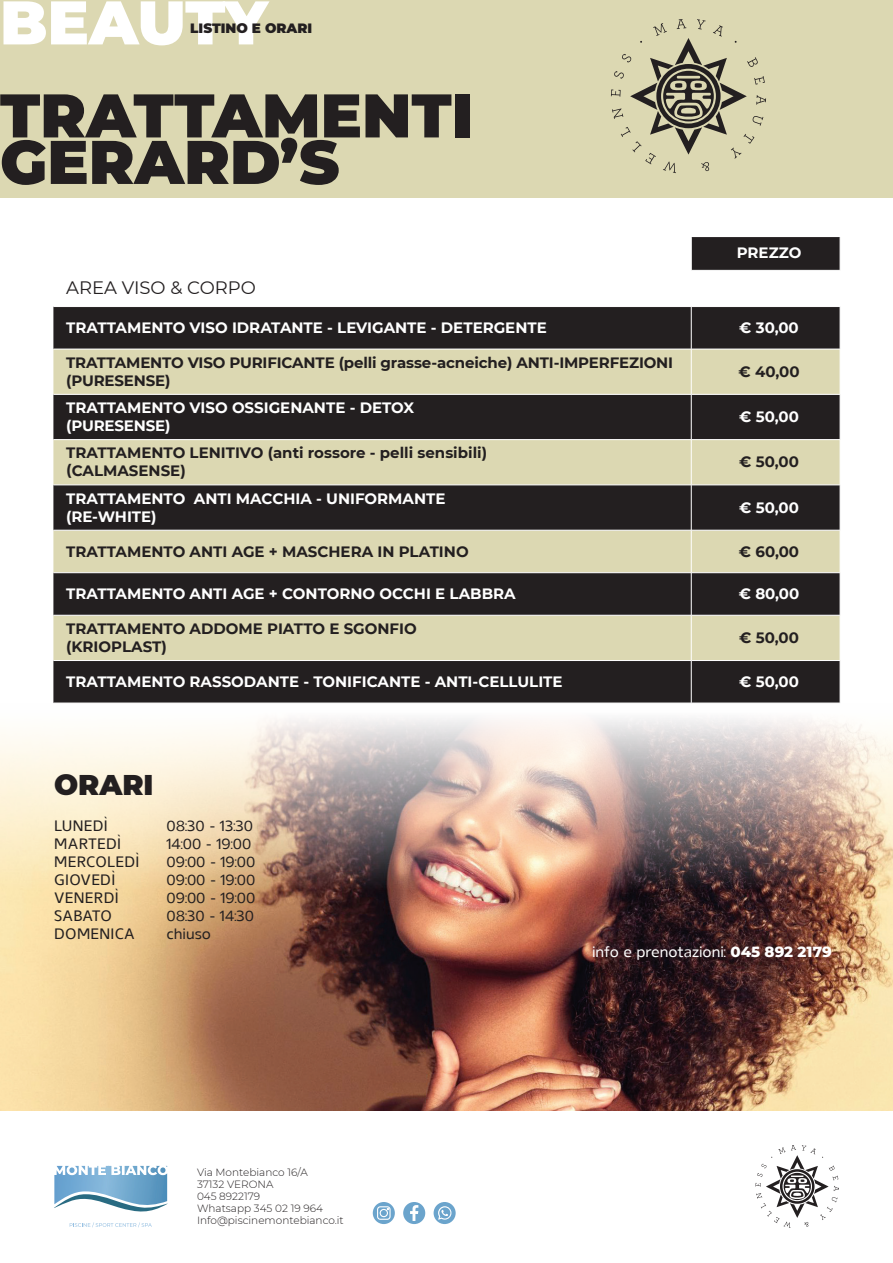
<style>
.page{position:relative;width:893px;height:1263px;background:#fff}
.page>*{position:absolute;margin:0;border:0;box-sizing:border-box;transform-origin:0 0}
.t1{font:900 61.5px/46.5px "Montserrat";color:#231f20}
.t2{font:900 61.5px "Montserrat";letter-spacing:-.01em;color:#fff}
.t3{font:900 28.5px "Montserrat";color:#231f20}
.t4{font:18px "Montserrat";color:#231f20}
.t5{font:700 15px "Montserrat";color:#fff}
.t6{font:700 15px/18px "Montserrat";color:#231f20}
.t7{font:500 15px "Gelder Sans";letter-spacing:.005em;color:#231f20}
.t8{font:500 15px "Gelder Sans";color:#fff}
.t9{font:900 13.5px "Montserrat";color:#231f20}
.t10{font:300 10.5px "Montserrat";color:#231f20}
.s1{font-family:"Montserrat";font-weight:800}
</style>
<div class="page">
<div style="left:0;top:0;width:893px;height:198px;background:#dcd8b2"></div>
<svg style="left:53px;top:237px;width:787px;height:202px;fill:#231f20"></svg>
<div style="left:53px;top:350px;width:787px;height:44px;background:#dcd8b2"></div>
<div style="left:53px;top:440px;width:787px;height:45px;background:#dcd8b2"></div>
<svg style="left:53px;top:486px;width:787px;height:217px;background:#6e6a5b"></svg>
<hr style="left:691px;top:237px;width:1px;height:33px;background:#fff">
<hr style="left:691px;top:307px;width:1px;height:42px;background:#fff">
<hr style="left:53px;top:349px;width:638px;height:1px;background:#fff">
<hr style="left:691px;top:349px;width:149px;height:1px;background:#fff">
<hr style="left:691px;top:349px;width:1px;height:45px;background:#fff">
<hr style="left:691px;top:394px;width:1px;height:45px;background:#fff">
<hr style="left:53px;top:270px;width:638px;height:1px;background:#fff">
<hr style="left:53px;top:530px;width:638px;height:1px;background:#fff">
<hr style="left:53px;top:572px;width:638px;height:1px;background:#fff">
<hr style="left:53px;top:615px;width:638px;height:1px;background:#fff">
<hr style="left:53px;top:660px;width:638px;height:1px;background:#fff">
<hr style="left:691px;top:270px;width:149px;height:1px;background:#fff">
<hr style="left:691px;top:530px;width:149px;height:1px;background:#fff">
<hr style="left:691px;top:572px;width:149px;height:1px;background:#fff">
<hr style="left:691px;top:615px;width:149px;height:1px;background:#fff">
<hr style="left:691px;top:660px;width:149px;height:1px;background:#fff">
<hr style="left:691px;top:271px;width:1px;height:35px;background:#fff">
<hr style="left:53px;top:306px;width:638px;height:1px;background:#fff">
<hr style="left:53px;top:394px;width:638px;height:1px;background:#fff">
<hr style="left:691px;top:306px;width:149px;height:1px;background:#fff">
<hr style="left:691px;top:394px;width:149px;height:1px;background:#fff">
<hr style="left:691px;top:440px;width:1px;height:45px;background:#fff">
<hr style="left:691px;top:485px;width:1px;height:45px;background:#fff">
<hr style="left:691px;top:530px;width:1px;height:42px;background:#fff">
<hr style="left:691px;top:573px;width:1px;height:42px;background:#fff">
<hr style="left:691px;top:615px;width:1px;height:45px;background:#fff">
<hr style="left:691px;top:661px;width:1px;height:42px;background:#fff">
<svg style="left:611px;top:19px;width:155px;height:154px"></svg>
<img style="left:0;top:718px;width:893px;height:392px">
<svg style="left:54px;top:1166px;width:114px;height:46px"></svg>
<svg style="left:70px;top:1222px;width:82px;height:5px"></svg>
<div style="left:403px;top:1202px;width:22px;height:22px;background:#6ba4cc;border-radius:50%"></div>
<svg style="left:410px;top:1205px;width:8px;height:16px"></svg>
<div style="left:373px;top:1202px;width:22px;height:22px;background:#6ba4cc;border-radius:50%"></div>
<svg style="left:377px;top:1206px;width:14px;height:14px"></svg>
<div style="left:434px;top:1202px;width:22px;height:22px;background:#6ba4cc;border-radius:50%"></div>
<svg style="left:438px;top:1206px;width:13px;height:14px"></svg>
<svg style="left:755px;top:1145px;width:84px;height:83px"></svg>
<p class="t2" style="left:0;top:-24px;width:269px">BEAUTY</p>
<p class="t9" style="left:190px;top:18px;width:123px">LISTINO E ORARI</p>
<p class="t1" style="left:0;top:88px;width:475px">TRATTAMENTI<br>GERARD’S</p>
<p class="t5" style="left:737px;top:241px;width:66px">PREZZO</p>
<p class="t4" style="left:66px;top:275px;width:191px">AREA VISO &amp; CORPO</p>
<p class="t5" style="left:66px;top:317px;width:482px">TRATTAMENTO VISO IDRATANTE - LEVIGANTE - DETERGENTE</p>
<p class="t5" style="left:739px;top:317px;width:61px">€ 30,00</p>
<p class="t6" style="left:66px;top:353px;width:608px">TRATTAMENTO VISO PURIFICANTE (pelli grasse-acneiche) ANTI-IMPERFEZIONI (PURESENSE)</p>
<p class="t6" style="left:739px;top:362px;width:62px">€ 40,00</p>
<p class="t5" style="left:66px;top:397px;width:350px">TRATTAMENTO VISO OSSIGENANTE - DETOX</p>
<p class="t5" style="left:66px;top:415px;width:106px">(PURESENSE)</p>
<p class="t5" style="left:739px;top:406px;width:61px">€ 50,00</p>
<p class="t6" style="left:66px;top:443px;width:422px">TRATTAMENTO LENITIVO (anti rossore - pelli sensibili)</p>
<p class="t6" style="left:66px;top:461px;width:121px">(CALMASENSE)</p>
<p class="t5" style="left:66px;top:487px;width:381px">TRATTAMENTO ANTI MACCHIA - UNIFORMANTE</p>
<p class="t5" style="left:66px;top:505px;width:92px">(RE-WHITE)</p>
<p class="t6" style="left:739px;top:452px;width:61px">€ 50,00</p>
<p class="t5" style="left:739px;top:496px;width:61px">€ 50,00</p>
<p class="t6" style="left:66px;top:541px;width:404px">TRATTAMENTO ANTI AGE + MASCHERA IN PLATINO</p>
<p class="t6" style="left:739px;top:541px;width:62px">€ 60,00</p>
<p class="t5" style="left:66px;top:583px;width:451px">TRATTAMENTO ANTI AGE + CONTORNO OCCHI E LABBRA</p>
<p class="t5" style="left:739px;top:583px;width:62px">€ 80,00</p>
<p class="t6" style="left:66px;top:619px;width:352px">TRATTAMENTO ADDOME PIATTO E SGONFIO</p>
<p class="t6" style="left:66px;top:637px;width:102px">(KRIOPLAST)</p>
<p class="t6" style="left:739px;top:628px;width:61px">€ 50,00</p>
<p class="t5" style="left:66px;top:671px;width:498px">TRATTAMENTO RASSODANTE - TONIFICANTE - ANTI-CELLULITE</p>
<p class="t5" style="left:739px;top:671px;width:61px">€ 50,00</p>
<p class="t3" style="left:54px;top:763px;width:101px">ORARI</p>
<p class="t7" style="left:54px;top:815px;width:55px">LUNEDÌ</p>
<p class="t7" style="left:166px;top:815px;width:88px">08:30 - 13:30</p>
<p class="t7" style="left:54px;top:833px;width:69px">MARTEDÌ</p>
<p class="t7" style="left:166px;top:833px;width:86px">14:00 - 19:00</p>
<p class="t7" style="left:54px;top:851px;width:87px">MERCOLEDÌ</p>
<p class="t7" style="left:166px;top:851px;width:90px">09:00 - 19:00</p>
<p class="t7" style="left:54px;top:869px;width:63px">GIOVEDÌ</p>
<p class="t7" style="left:166px;top:869px;width:90px">09:00 - 19:00</p>
<p class="t7" style="left:54px;top:887px;width:66px">VENERDÌ</p>
<p class="t7" style="left:166px;top:887px;width:90px">09:00 - 19:00</p>
<p class="t7" style="left:54px;top:905px;width:59px">SABATO</p>
<p class="t7" style="left:166px;top:905px;width:89px">08:30 - 14:30</p>
<p class="t7" style="left:54px;top:923px;width:82px">DOMENICA</p>
<p class="t7" style="left:166px;top:923px;width:46px">chiuso</p>
<p class="t10" style="left:197px;top:1165px;width:112px">Via Montebianco 16/A</p>
<p class="t10" style="left:197px;top:1177px;width:78px">37132 VERONA</p>
<p class="t10" style="left:197px;top:1189px;width:65px">045 8922179</p>
<p class="t10" style="left:197px;top:1201px;width:127px">Whatsapp 345 02 19 964</p>
<p class="t10" style="left:197px;top:1213px;width:148px">Info@piscinemontebianco.it</p>
<p class="t8" style="left:592px;top:941px;width:241px">info e prenotazioni: <span class="s1">045 892 2179</span></p>
</div>
